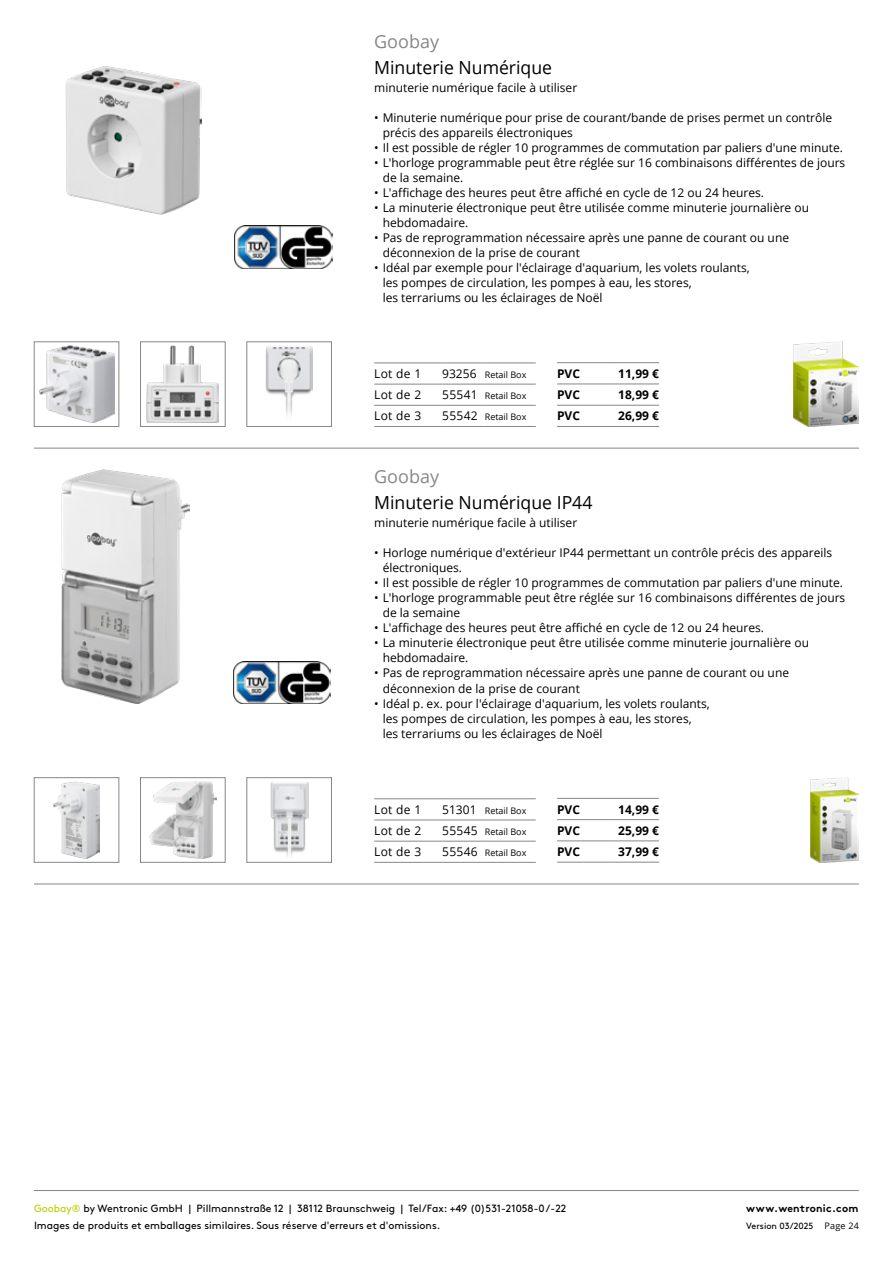
<style>
.page{position:relative;width:893px;height:1263px;background:#fff}
.page>*{position:absolute;margin:0;border:0;box-sizing:border-box;transform-origin:0 0}
.t1{font:18px "Open Sans";color:#000}
.t2{font:18px "Open Sans";color:#868786}
.t3{font:12px/15px "Open Sans";color:#000}
.t4{font:700 12px "Open Sans";color:#000}
.t5{font:10.5px/16.8px "Brown";color:#000}
.t6{font:700 10.5px "Brown";letter-spacing:.025em;color:#000}
.t7{font:9px "Open Sans";color:#000}
.t8{font:9px "Brown";color:#000}
.s1{font-size:12px}
.s2{color:#bbcf00}
.s3{font-family:"Open Sans"}
</style>
<div class="page">
<hr style="left:34px;top:1190px;width:825px;height:1px;background:#868786">
<img style="left:61px;top:469px;width:128px;height:234px">
<img style="left:233px;top:661px;width:98px;height:43px">
<img style="left:810px;top:777px;width:49px;height:85px">
<img style="left:270px;top:782px;width:38px;height:75px">
<div style="left:247px;top:777px;width:85px;height:85px;border:1px solid #868786"></div>
<img style="left:149px;top:782px;width:67px;height:76px">
<div style="left:140px;top:777px;width:85px;height:85px;border:1px solid #868786"></div>
<img style="left:53px;top:782px;width:47px;height:76px">
<div style="left:34px;top:777px;width:85px;height:85px;border:1px solid #868786"></div>
<img style="left:66px;top:66px;width:136px;height:149px">
<img style="left:235px;top:226px;width:97px;height:42px">
<img style="left:794px;top:342px;width:65px;height:85px">
<img style="left:266px;top:346px;width:46px;height:69px">
<div style="left:247px;top:342px;width:85px;height:85px;border:1px solid #868786"></div>
<img style="left:147px;top:346px;width:72px;height:76px">
<div style="left:140px;top:342px;width:85px;height:85px;border:1px solid #868786"></div>
<img style="left:39px;top:346px;width:75px;height:76px">
<div style="left:34px;top:342px;width:85px;height:85px;border:1px solid #868786"></div>
<hr style="left:34px;top:884px;width:825px;height:1px;background:#868786">
<hr style="left:34px;top:448px;width:825px;height:1px;background:#868786">
<hr style="left:374px;top:363px;width:68px;height:1px;background:#868786">
<hr style="left:442px;top:363px;width:43px;height:1px;background:#868786">
<hr style="left:374px;top:384px;width:68px;height:1px;background:#868786">
<hr style="left:442px;top:384px;width:43px;height:1px;background:#868786">
<hr style="left:374px;top:405px;width:68px;height:1px;background:#868786">
<hr style="left:442px;top:405px;width:43px;height:1px;background:#868786">
<hr style="left:374px;top:426px;width:68px;height:1px;background:#868786">
<hr style="left:442px;top:426px;width:43px;height:1px;background:#868786">
<hr style="left:485px;top:363px;width:51px;height:1px;background:#868786">
<hr style="left:485px;top:384px;width:51px;height:1px;background:#868786">
<hr style="left:485px;top:405px;width:51px;height:1px;background:#868786">
<hr style="left:485px;top:426px;width:51px;height:1px;background:#868786">
<hr style="left:557px;top:362px;width:51px;height:1px;background:#868786">
<hr style="left:608px;top:362px;width:51px;height:1px;background:#868786">
<hr style="left:557px;top:384px;width:51px;height:1px;background:#868786">
<hr style="left:608px;top:384px;width:51px;height:1px;background:#868786">
<hr style="left:557px;top:405px;width:51px;height:1px;background:#868786">
<hr style="left:608px;top:405px;width:51px;height:1px;background:#868786">
<hr style="left:557px;top:426px;width:51px;height:1px;background:#868786">
<hr style="left:608px;top:426px;width:51px;height:1px;background:#868786">
<hr style="left:374px;top:798px;width:68px;height:1px;background:#868786">
<hr style="left:442px;top:798px;width:43px;height:1px;background:#868786">
<hr style="left:374px;top:820px;width:68px;height:1px;background:#868786">
<hr style="left:442px;top:820px;width:43px;height:1px;background:#868786">
<hr style="left:374px;top:841px;width:68px;height:1px;background:#868786">
<hr style="left:442px;top:841px;width:43px;height:1px;background:#868786">
<hr style="left:374px;top:862px;width:68px;height:1px;background:#868786">
<hr style="left:442px;top:862px;width:43px;height:1px;background:#868786">
<hr style="left:485px;top:798px;width:51px;height:1px;background:#868786">
<hr style="left:485px;top:820px;width:51px;height:1px;background:#868786">
<hr style="left:485px;top:841px;width:51px;height:1px;background:#868786">
<hr style="left:485px;top:862px;width:51px;height:1px;background:#868786">
<hr style="left:557px;top:798px;width:51px;height:1px;background:#868786">
<hr style="left:608px;top:798px;width:51px;height:1px;background:#868786">
<hr style="left:557px;top:819px;width:51px;height:1px;background:#868786">
<hr style="left:608px;top:819px;width:51px;height:1px;background:#868786">
<hr style="left:557px;top:841px;width:51px;height:1px;background:#868786">
<hr style="left:608px;top:841px;width:51px;height:1px;background:#868786">
<hr style="left:557px;top:862px;width:51px;height:1px;background:#868786">
<hr style="left:608px;top:862px;width:51px;height:1px;background:#868786">
<h1 class="t2" style="left:374px;top:29px;width:66px">Goobay</h1>
<h1 class="t1" style="left:374px;top:55px;width:179px">Minuterie Numérique</h1>
<p class="t3" style="left:374px;top:80px;width:205px">minuterie numérique facile à utiliser</p>
<p class="t3" style="left:383px;top:110px;width:451px;text-indent:-9px">• Minuterie numérique pour prise de courant/bande de prises permet un contrôle précis des appareils électroniques</p>
<p class="t3" style="left:374px;top:140px;width:470px">• Il est possible de régler 10 programmes de commutation par paliers d'une minute.</p>
<p class="t3" style="left:383px;top:155px;width:464px;text-indent:-9px">• L'horloge programmable peut être réglée sur 16 combinaisons différentes de jours de la semaine.</p>
<p class="t3" style="left:374px;top:185px;width:391px">• L'affichage des heures peut être affiché en cycle de 12 ou 24 heures.</p>
<p class="t3" style="left:383px;top:200px;width:428px;text-indent:-9px">• La minuterie électronique peut être utilisée comme minuterie journalière ou hebdomadaire.</p>
<p class="t3" style="left:383px;top:230px;width:408px;text-indent:-9px">• Pas de reprogrammation nécessaire après une panne de courant ou une déconnexion de la prise de courant</p>
<p class="t3" style="left:383px;top:260px;width:369px;text-indent:-9px">• Idéal par exemple pour l'éclairage d'aquarium, les volets roulants, les pompes de circulation, les pompes à eau, les stores,<br>les terrariums ou les éclairages de Noël</p>
<p class="t3" style="left:374px;top:366px;width:49px">Lot de 1</p>
<p class="t7" style="left:442px;top:369px;width:86px"><span class="s1">93256</span> Retail Box</p>
<p class="t3" style="left:374px;top:387px;width:49px">Lot de 2</p>
<p class="t7" style="left:442px;top:390px;width:86px"><span class="s1">55541</span> Retail Box</p>
<p class="t3" style="left:374px;top:408px;width:49px">Lot de 3</p>
<p class="t7" style="left:442px;top:411px;width:86px"><span class="s1">55542</span> Retail Box</p>
<p class="t4" style="left:557px;top:365px;width:24px">PVC</p>
<p class="t4" style="left:618px;top:365px;width:42px">11,99 €</p>
<p class="t4" style="left:557px;top:386px;width:24px">PVC</p>
<p class="t4" style="left:618px;top:386px;width:42px">18,99 €</p>
<p class="t4" style="left:557px;top:408px;width:24px">PVC</p>
<p class="t4" style="left:618px;top:408px;width:42px">26,99 €</p>
<h1 class="t2" style="left:374px;top:464px;width:66px">Goobay</h1>
<h1 class="t1" style="left:374px;top:490px;width:220px">Minuterie Numérique IP44</h1>
<p class="t3" style="left:374px;top:515px;width:205px">minuterie numérique facile à utiliser</p>
<p class="t3" style="left:383px;top:545px;width:451px;text-indent:-9px">• Horloge numérique d'extérieur IP44 permettant un contrôle précis des appareils électroniques.</p>
<p class="t3" style="left:374px;top:575px;width:470px">• Il est possible de régler 10 programmes de commutation par paliers d'une minute.</p>
<p class="t3" style="left:383px;top:590px;width:464px;text-indent:-9px">• L'horloge programmable peut être réglée sur 16 combinaisons différentes de jours de la semaine</p>
<p class="t3" style="left:374px;top:620px;width:391px">• L'affichage des heures peut être affiché en cycle de 12 ou 24 heures.</p>
<p class="t3" style="left:383px;top:635px;width:428px;text-indent:-9px">• La minuterie électronique peut être utilisée comme minuterie journalière ou hebdomadaire.</p>
<p class="t3" style="left:383px;top:665px;width:408px;text-indent:-9px">• Pas de reprogrammation nécessaire après une panne de courant ou une déconnexion de la prise de courant</p>
<p class="t3" style="left:383px;top:695px;width:328px;text-indent:-9px">• Idéal p. ex. pour l'éclairage d'aquarium, les volets roulants, les pompes de circulation, les pompes à eau, les stores, les terrariums ou les éclairages de Noël</p>
<p class="t3" style="left:374px;top:802px;width:49px">Lot de 1</p>
<p class="t7" style="left:442px;top:804px;width:86px"><span class="s1">51301</span> Retail Box</p>
<p class="t3" style="left:374px;top:823px;width:49px">Lot de 2</p>
<p class="t7" style="left:442px;top:826px;width:86px"><span class="s1">55545</span> Retail Box</p>
<p class="t3" style="left:374px;top:844px;width:49px">Lot de 3</p>
<p class="t7" style="left:442px;top:847px;width:86px"><span class="s1">55546</span> Retail Box</p>
<p class="t4" style="left:557px;top:801px;width:24px">PVC</p>
<p class="t4" style="left:618px;top:801px;width:42px">14,99 €</p>
<p class="t4" style="left:557px;top:822px;width:24px">PVC</p>
<p class="t4" style="left:618px;top:822px;width:42px">25,99 €</p>
<p class="t4" style="left:557px;top:843px;width:24px">PVC</p>
<p class="t4" style="left:618px;top:843px;width:42px">37,99 €</p>
<p class="t5" style="left:34px;top:1199px;width:534px"><span class="s2">Goobay®</span> by Wentronic GmbH | Pillmannstraße 12 | 38112 Braunschweig | Tel/Fax: +49 (0)531-21058-0 /-22<br>Images de produits et emballages similaires. Sous réserve d'erreurs et d'omissions.</p>
<p class="t6" style="left:746px;top:1199px;width:114px">www.wentronic.com</p>
<p class="t8" style="left:746px;top:1219px;width:114px">Version 03/2025 <span class="s3">Page 24</span></p>
</div>
